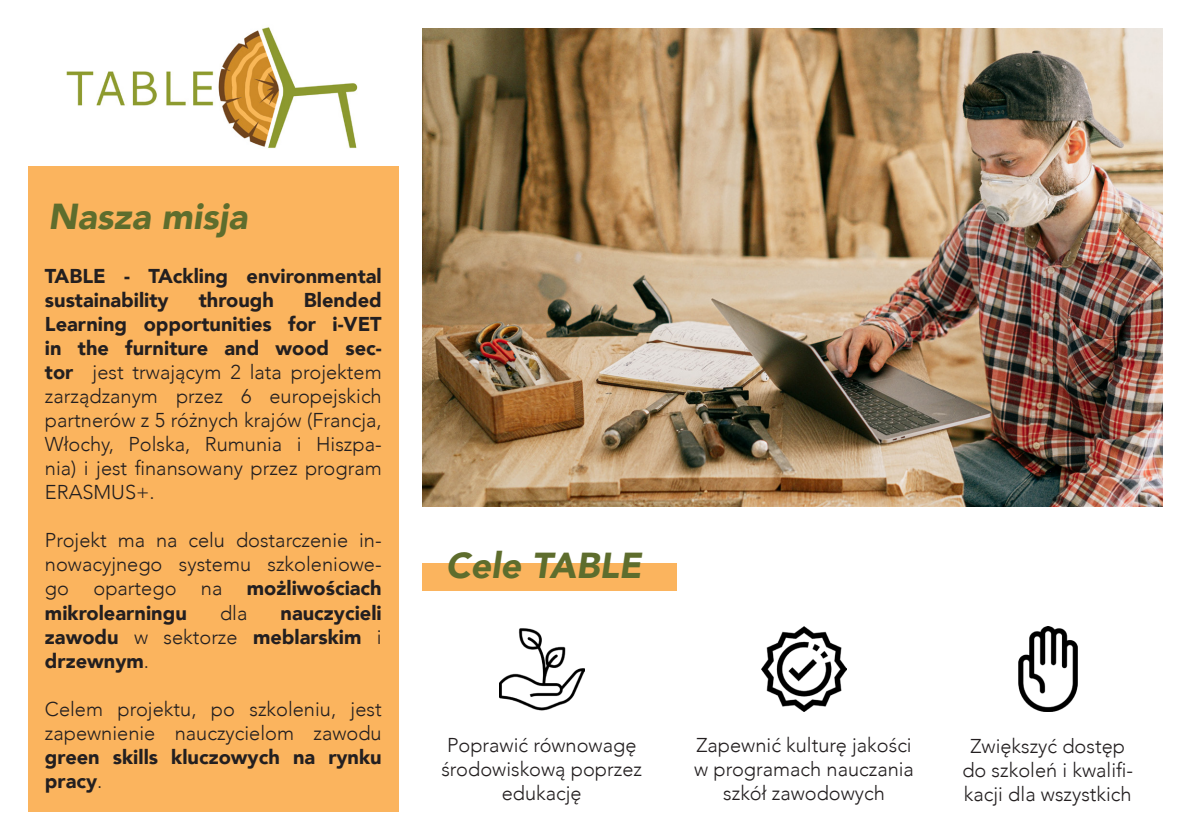
<style>
.page{position:relative;width:1191px;height:840px;background:#fff}
.page>*{position:absolute;margin:0;border:0;box-sizing:border-box;transform-origin:0 0}
.t1{font:italic 900 36px "Avenir";color:#5e6d2d}
.t2{font:300 20px/24px "Avenir";color:#231f20;text-align:justify}
.t3{font:900 20px/24px "Avenir";color:#231f20}
.s1{font-weight:900}
.s2{font-weight:300}
</style>
<div class="page">
<div style="left:422px;top:563px;width:255px;height:27px;background:#fbb45e"></div>
<img style="left:66px;top:27px;width:292px;height:122px">
<div style="left:28px;top:166px;width:370px;height:645px;background:#fbb45e"></div>
<img style="left:422px;top:28px;width:740px;height:478px">
<img style="left:499px;top:628px;width:85px;height:83px">
<img style="left:761px;top:626px;width:85px;height:85px">
<img style="left:1018px;top:626px;width:60px;height:85px">
<p class="t1" style="left:48px;top:186px;width:201px">Nasza misja</p>
<p class="t3" style="left:45px;top:263px;width:338px">TABLE - TAckling environmental sustainability</p>
<p class="t2" style="left:45px;top:288px;width:338px;text-indent:259px"><span class="s1">Blended Learning opportunities for i-VET in the furniture and wood sec&shy;tor</span> jest trwającym 2 lata projektem zarządzanym przez 6 europejskich partnerów z 5 różnych krajów (Francja, Włochy, Polska, Rumunia i Hiszpa&shy;nia) i jest finansowany przez program ERASMUS+.</p>
<p class="t2" style="left:45px;top:528px;width:338px">Projekt ma na celu dostarczenie in&shy;nowacyjnego systemu szkoleniowe&shy;go opartego na <span class="s1">możliwościach mikrolearningu</span></p>
<p class="t3" style="left:199px;top:287px;width:77px">through</p>
<p class="t2" style="left:220px;top:600px;width:29px">dla</p>
<p class="t3" style="left:45px;top:599px;width:338px;text-align:justify;text-indent:235px">nauczycieli zawodu <span class="s2">w sektorze</span> meblarskim <span class="s2">i </span>drzewnym<span class="s2">.</span></p>
<p class="t2" style="left:45px;top:696px;width:338px">Celem projektu, po szkoleniu, jest zapewnienie nauczycielom zawodu <span class="s1">green skills kluczowych na rynku pracy</span>.</p>
<p class="t1" style="left:446px;top:535px;width:197px">Cele TABLE</p>
<p class="t2" style="left:441px;top:733px;width:202px;text-align:center">Poprawić równowagę środowiskową poprzez edukację</p>
<p class="t2" style="left:694px;top:733px;width:221px;text-align:center">Zapewnić kulturę jakości w programach nauczania szkół zawodowych</p>
<p class="t2" style="left:962px;top:734px;width:172px;text-align:center">Zwiększyć dostęp do szkoleń i kwalifi&shy;kacji dla wszystkich</p>
</div>
